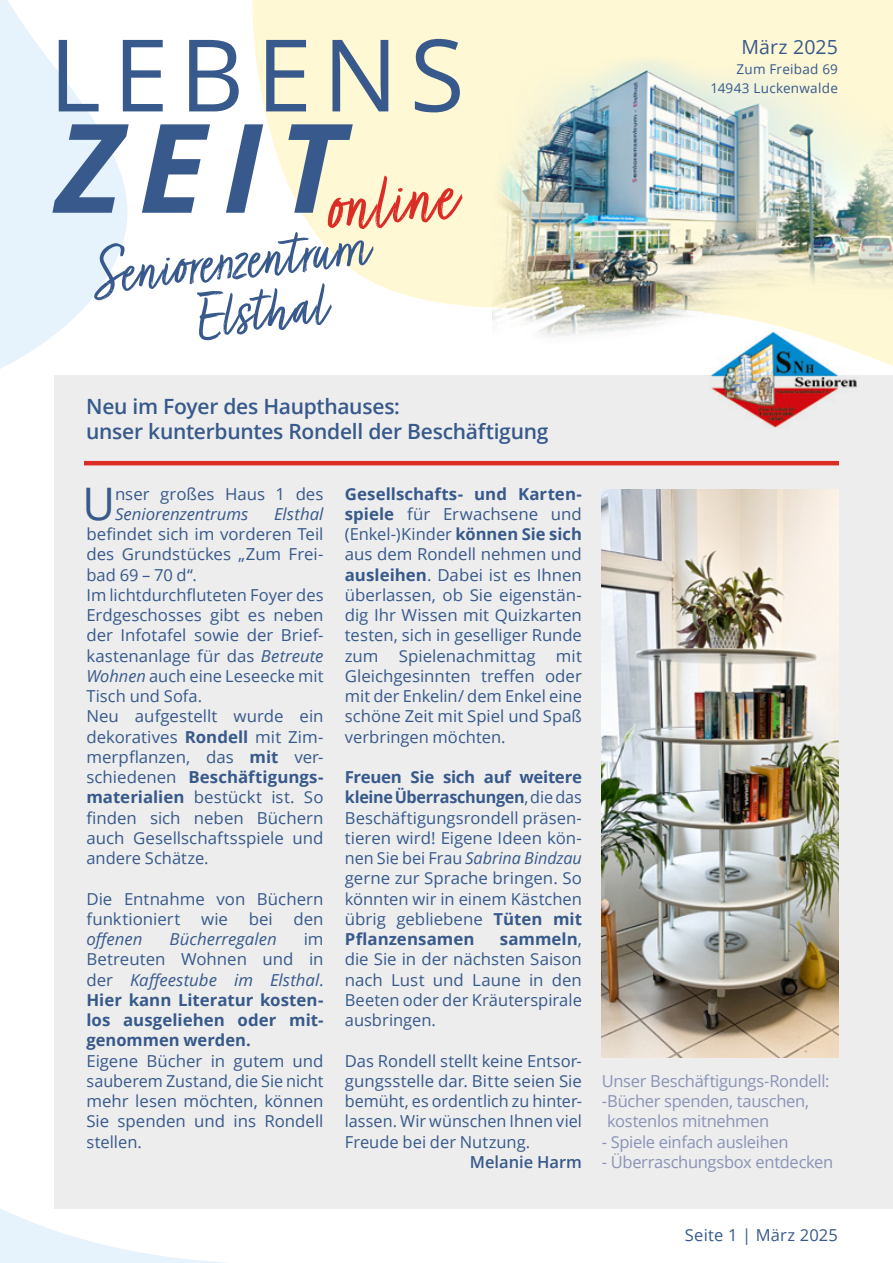
<style>
.page{position:relative;width:893px;height:1263px;background:#fff}
.page>*{position:absolute;margin:0;border:0;box-sizing:border-box;transform-origin:0 0}
.t1{font:italic 700 123.75px "Open Sans";color:#37598b}
.t2{font:100.2px "Open Sans";letter-spacing:.115em;color:#37598b}
.t3{font:90px "Turbinado Light Pro";color:#db2c25}
.t4{font:72px/52.8px "Turbinado Light Pro";color:#37598b}
.t5{font:44.85px "Open Sans";color:#37598b}
.t6{font:600 21px/25.2px "Open Sans";letter-spacing:-.015em;color:#37598b}
.t7{font:19.5px "Open Sans";letter-spacing:.005em;color:#37598b}
.t8{font:16.5px/20.2px "Open Sans";color:#37598b;text-align:justify}
.t9{font:16.5px "Open Sans";letter-spacing:-.02em;color:#8993b6}
.t10{font:700 16.5px/20.2px "Open Sans";color:#37598b;text-align:justify}
.t11{font:italic 16.5px "Open Sans";color:#37598b}
.t12{font:600 16.5px "Open Sans";color:#37598b}
.t13{font:13.5px/19.5px "Open Sans";letter-spacing:.02em;color:#37598b;text-align:right}
.s1{font-style:italic}
.s2{font-weight:700}
.s3{font-weight:400}
.s4{font-weight:400;font-style:italic}
</style>
<div class="page">
<svg style="left:0;top:0;width:128px;height:369px;fill:#e7f3fc"></svg>
<svg style="left:248px;top:0;width:645px;height:376px;fill:#fff8d4"></svg>
<img style="left:493px;top:48px;width:400px;height:300px">
<svg style="left:0;top:1208px;width:226px;height:55px"></svg>
<div style="left:54px;top:376px;width:839px;height:833px;background:#ededed"></div>
<hr style="left:84px;top:461px;width:755px;height:4px;background:#db2c25">
<img style="left:709px;top:331px;width:150px;height:97px">
<img style="left:602px;top:490px;width:237px;height:568px">
<h2 class="t2" style="left:49px;top:6px;width:417px">LEBENS</h2>
<h1 class="t1" style="left:56px;top:80px;width:289px">ZEIT</h1>
<h3 class="t3" style="left:321px;top:159px;width:131px;rotate:-6deg">online</h3>
<h3 class="t4" style="left:188px;top:244px;width:180px;text-indent:-99px;rotate:-6deg">Seniorenzentrum<br>Elsthal</h3>
<p class="t7" style="left:741px;top:34px;width:98px">März 2025</p>
<p class="t13" style="left:710px;top:59px;width:129px">Zum Freibad 69<br>14943 Luckenwalde</p>
<p class="t6" style="left:86px;top:393px;width:464px">Neu im Foyer des Haupthauses:<br>unser kunterbuntes Rondell der Beschäftigung</p>
<h3 class="t5" style="left:82px;top:473px;width:34px">U</h3>
<p class="t8" style="left:115px;top:483px;width:210px">nser großes Haus 1 des</p>
<p class="t11" style="left:115px;top:502px;width:135px">Seniorenzentrums</p>
<p class="t11" style="left:274px;top:502px;width:51px">Elsthal</p>
<p class="t8" style="left:86px;top:523px;width:239px;text-align:left">befindet sich im vorderen Teil des Grundstückes „Zum Frei&shy;bad 69 – 70 d“.<br>Im lichtdurchfluteten Foyer des<br>Erdgeschosses gibt es neben der Infotafel sowie der Brief&shy;kastenanlage für das <span class="s1">Betreute<br>Wohnen</span> auch eine Leseecke mit<br>Tisch und Sofa.<br>Neu aufgestellt wurde ein dekoratives <span class="s2">Rondell</span> mit Zim&shy;merpflanzen, das <span class="s2">mit</span> ver&shy;schiedenen <span class="s2">Beschäftigungs&shy;materialien</span> bestückt ist. So finden sich neben Büchern auch Gesellschaftsspiele und andere Schätze.</p>
<p class="t8" style="left:86px;top:888px;width:239px">Die Entnahme von Büchern funktioniert wie bei den</p>
<p class="t11" style="left:86px;top:928px;width:58px">offenen</p>
<p class="t11" style="left:169px;top:928px;width:109px">Bücherregalen</p>
<p class="t10" style="left:86px;top:928px;width:239px;text-indent:217px"><span class="s3">im Betreuten Wohnen und in der</span> <span class="s4">Kaffeestube im Elsthal</span><span class="s3">.<br></span>Hier kann Literatur kosten&shy;los ausgeliehen oder mit&shy;genommen werden.</p>
<p class="t8" style="left:86px;top:1050px;width:239px">Eigene Bücher in gutem und sauberem Zustand, die Sie nicht mehr lesen möchten, können Sie spenden und ins Rondell stellen.</p>
<p class="t8" style="left:345px;top:483px;width:239px"><span class="s2">Gesellschafts- und Karten&shy;spiele</span> für Erwachsene und (Enkel-)Kinder <span class="s2">können Sie sich </span>aus dem Rondell nehmen und <span class="s2">ausleihen</span>. Dabei ist es Ihnen überlassen, ob Sie eigenstän&shy;dig Ihr Wissen mit Quizkarten testen, sich in geselliger Runde zum Spielenachmittag mit Gleichgesinnten treffen oder mit der Enkelin/ dem Enkel eine schöne Zeit mit Spiel und Spaß verbringen möchten.</p>
<p class="t8" style="left:345px;top:766px;width:239px"><span class="s2">Freuen Sie sich auf weitere kleine Überraschungen</span>, die das Beschäftigungsrondell präsen&shy;tieren wird! Eigene Ideen kön&shy;nen Sie bei Frau <span class="s1">Sabrina Bindzau </span>gerne zur Sprache bringen. So könnten wir in einem Kästchen übrig gebliebene <span class="s2">Tüten mit Pflanzensamen</span></p>
<p class="t8" style="left:345px;top:928px;width:239px;text-indent:155px"><span class="s2">sammeln</span>, die Sie in der nächsten Saison nach Lust und Laune in den Beeten oder der Kräuterspirale ausbringen.</p>
<p class="t8" style="left:345px;top:1050px;width:239px">Das Rondell stellt keine Entsor&shy;gungsstelle dar. Bitte seien Sie bemüht, es ordentlich zu hinter&shy;lassen. Wir wünschen Ihnen viel Freude bei der Nutzung.</p>
<p class="t12" style="left:470px;top:1150px;width:114px">Melanie Harm</p>
<p class="t9" style="left:602px;top:1069px;width:229px">Unser Beschäftigungs-Rondell:</p>
<p class="t9" style="left:602px;top:1090px;width:209px">-Bücher spenden, tauschen,</p>
<p class="t9" style="left:607px;top:1110px;width:164px">kostenlos mitnehmen</p>
<p class="t9" style="left:602px;top:1130px;width:188px">- Spiele einfach ausleihen</p>
<p class="t9" style="left:602px;top:1150px;width:233px">- Überraschungsbox entdecken</p>
<p class="t8" style="left:685px;top:1224px;width:155px">Seite 1 | März 2025</p>
</div>
